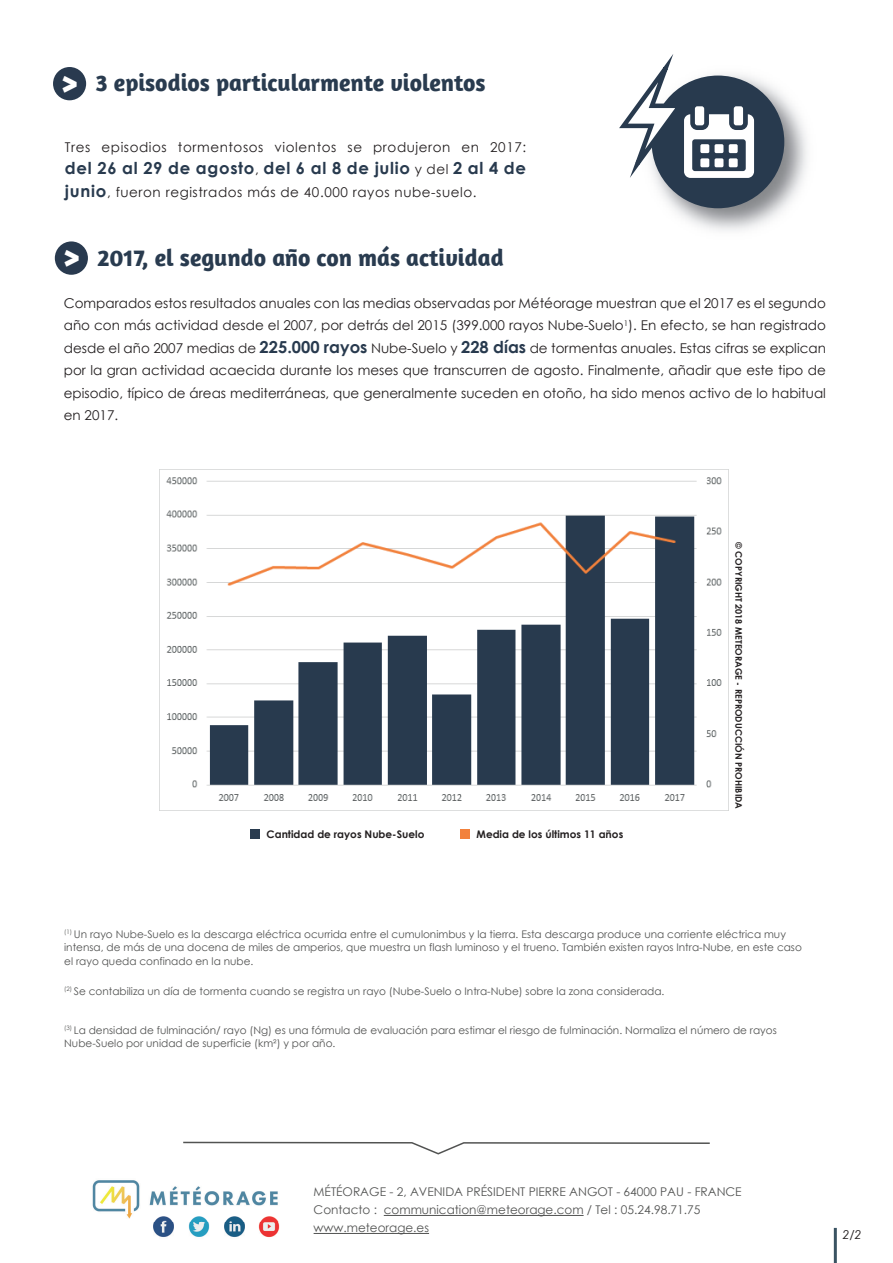
<style>
.page{position:relative;width:893px;height:1263px;background:#fff}
.page>*{position:absolute;margin:0;border:0;box-sizing:border-box;transform-origin:0 0}
.t1{font:700 24px "Amaranth";color:#293b4f}
.t2{font:700 16.5px "Century Gothic";letter-spacing:.04em;color:#283a4e}
.t3{font:13.5px/22.5px "Century Gothic";letter-spacing:.04em;color:#231f20;text-align:justify}
.t4{font:italic 12.3px "Century Gothic";color:#231f20}
.t5{font:12px/18px "Century Gothic";color:#525352}
.t6{font:10.5px/13.5px "Century Gothic";color:#525352}
.t7{font:700 10.5px "Century Gothic";color:#231f20}
.t8{font:700 9px "Century Gothic";color:#231f20}
.s1{font-size:36px;color:#fff}
.s2{font-weight:400;font-size:13.5px;color:#231f20}
.s3{font-weight:700;font-size:16.5px;color:#283a4e}
</style>
<div class="page">
<hr style="left:834px;top:1228px;width:3px;height:35px;background:#3a5362">
<svg style="left:183px;top:1141px;width:527px;height:14px"></svg>
<hr style="left:384px;top:1215px;width:200px;height:1px;background:#525352">
<hr style="left:314px;top:1233px;width:115px;height:1px;background:#525352">
<img style="left:92px;top:1180px;width:186px;height:39px">
<img style="left:151px;top:1214px;width:25px;height:23px">
<img style="left:222px;top:1214px;width:25px;height:23px">
<img style="left:186px;top:1214px;width:26px;height:23px">
<img style="left:258px;top:1221px;width:22px;height:17px">
<img style="left:256px;top:1214px;width:22px;height:7px">
<div style="left:55px;top:241px;width:33px;height:34px;background:#293a4f;border-radius:50%"></div>
<div style="left:53px;top:67px;width:33px;height:33px;background:#293a4f;border-radius:50%"></div>
<img style="left:661px;top:78px;width:146px;height:153px">
<div style="left:652px;top:76px;width:132px;height:132px;background:#283a4e;border-radius:50%"></div>
<svg style="left:619px;top:54px;width:135px;height:138px"></svg>
<div style="left:250px;top:829px;width:10px;height:9px;background:#293b4f"></div>
<div style="left:460px;top:829px;width:10px;height:9px;background:#f2813c"></div>
<img style="left:159px;top:470px;width:569px;height:341px">
<h1 class="t1" style="left:62px;top:68px;width:426px"><span class="s1">&gt;</span> 3 episodios particularmente violentos</h1>
<p class="t3" style="left:65px;top:136px;width:463px">Tres episodios tormentosos violentos se produjeron en 2017:</p>
<p class="t2" style="left:65px;top:156px;width:463px">del 26 al 29 de agosto<span class="s2">,</span> del 6 al 8 de julio <span class="s2">y del</span> 2 al 4 de</p>
<p class="t3" style="left:65px;top:181px;width:413px"><span class="s3">junio</span>, fueron registrados más de 40.000 rayos nube-suelo.</p>
<h1 class="t1" style="left:63px;top:242px;width:442px"><span class="s1">&gt;</span> 2017, el segundo año con más actividad</h1>
<p class="t3" style="left:64px;top:291px;width:764px">Comparados estos resultados anuales con las medias observadas por Météorage muestran que el 2017 es el segundo año con más actividad desde el 2007, por detrás del 2015 (399.000 rayos Nube-Suelo<sup>1</sup>). En efecto, se han registrado desde el año 2007 medias de <span class="s3">225.000 rayos</span> Nube-Suelo y <span class="s3">228 días</span> de tormentas anuales. Estas cifras se explican por la gran actividad acaecida durante los meses que transcurren de agosto. Finalmente, añadir que este tipo de episodio, típico de áreas mediterráneas, que generalmente suceden en otoño, ha sido menos activo de lo habitual en 2017.</p>
<p class="t7" style="left:267px;top:826px;width:159px">Cantidad de rayos Nube-Suelo</p>
<p class="t7" style="left:477px;top:826px;width:148px">Media de los últimos 11 años</p>
<p class="t8" style="left:746px;top:542px;width:268px;rotate:90deg">© COPYRIGHT 2018 METEORAGE - REPRODUCCIÓN PROHIBIDA</p>
<p class="t6" style="left:64px;top:927px;width:739px"><sup>(1)</sup> Un rayo Nube-Suelo es la descarga eléctrica ocurrida entre el cumulonimbus y la tierra. Esta descarga produce una corriente eléctrica muy intensa, de más de una docena de miles de amperios, que muestra un flash luminoso y el trueno. También existen rayos Intra-Nube, en este caso el rayo queda confinado en la nube.</p>
<p class="t6" style="left:64px;top:984px;width:602px"><sup>(2)</sup> Se contabiliza un día de tormenta cuando se registra un rayo (Nube-Suelo o Intra-Nube) sobre la zona considerada.</p>
<p class="t6" style="left:64px;top:1023px;width:714px"><sup>(3)</sup> La densidad de fulminación/ rayo (Ng) es una fórmula de evaluación para estimar el riesgo de fulminación. Normaliza el número de rayos<br>Nube-Suelo por unidad de superficie (km²) y por año.</p>
<p class="t5" style="left:314px;top:1183px;width:430px">MÉTÉORAGE - 2, AVENIDA PRÉSIDENT PIERRE ANGOT - 64000 PAU - FRANCE<br>Contacto : communication@meteorage.com / Tel : 05.24.98.71.75 www.meteorage.es</p>
<p class="t4" style="left:843px;top:1226px;width:20px">2/2</p>
</div>
